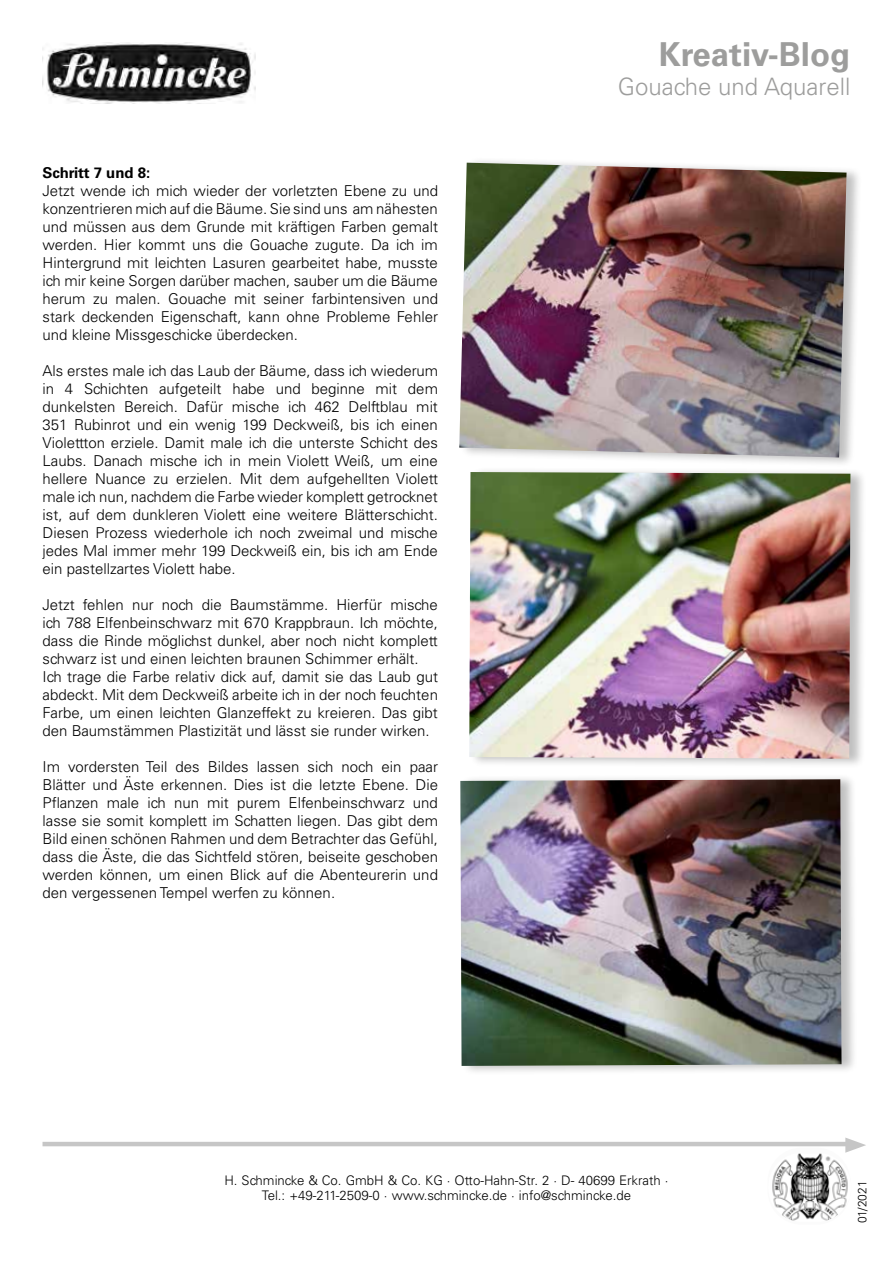
<style>
.page{position:relative;width:893px;height:1263px;background:#fff}
.page>*{position:absolute;margin:0;border:0;box-sizing:border-box;transform-origin:0 0}
.t1{font:700 33px "Univers LT Std";color:#9d9d9c}
.t2{font:300 24px "Univers LT Std";color:#9d9d9c}
.t3{font:300 15px/18px "Univers LT Std";color:#000;text-align:justify}
.t4{font:700 15px "Univers LT Std";color:#000}
.t5{font:300 13.2px/15.9px "Univers LT Std";color:#000;text-align:center}
.t6{font:300 12px "Univers LT Std";color:#000}
</style>
<div class="page">
<div style="left:767px;top:1148px;width:83px;height:76px;background:#fbfbfb;border-radius:34px"></div>
<hr style="left:43px;top:1142px;width:807px;height:4px;background:#c6c6c6">
<svg style="left:845px;top:1137px;width:21px;height:16px"></svg>
<div style="left:459px;top:157px;width:404px;height:311px;background:#000;opacity:.25"></div>
<img style="left:459px;top:163px;width:387px;height:294px">
<div style="left:469px;top:466px;width:398px;height:303px;background:#000;opacity:.25"></div>
<img style="left:469px;top:472px;width:381px;height:287px">
<div style="left:460px;top:773px;width:398px;height:303px;background:#000;opacity:.25"></div>
<img style="left:460px;top:779px;width:381px;height:287px">
<img style="left:43px;top:43px;width:213px;height:60px">
<img style="left:772px;top:1153px;width:76px;height:68px">
<p class="t4" style="left:43px;top:164px;width:109px">Schritt 7 und 8:</p>
<p class="t3" style="left:43px;top:181px;width:397px">Jetzt wende ich mich wieder der vorletzten Ebene zu und konzentrieren mich auf die Bäume. Sie sind uns am nähesten und müssen aus dem Grunde mit kräftigen Farben gemalt werden. Hier kommt uns die Gouache zugute. Da ich im Hintergrund mit leichten Lasuren gearbeitet habe, musste ich mir keine Sorgen darüber machen, sauber um die Bäume herum zu malen. Gouache mit seiner farbintensiven und stark deckenden Eigenschaft, kann ohne Probleme Fehler und kleine Missgeschicke überdecken.</p>
<p class="t3" style="left:43px;top:361px;width:397px">Als erstes male ich das Laub der Bäume, dass ich wiederum in 4 Schichten aufgeteilt habe und beginne mit dem dunkelsten Bereich. Dafür mische ich 462 Delftblau mit 351 Rubinrot und ein wenig 199 Deckweiß, bis ich einen Violettton erziele. Damit male ich die unterste Schicht des Laubs. Danach mische ich in mein Violett Weiß, um eine hellere Nuance zu erzielen. Mit dem aufgehellten Violett male ich nun, nachdem die Farbe wieder komplett getrocknet ist, auf dem dunkleren Violett eine weitere Blätterschicht.<br>Diesen Prozess wiederhole ich noch zweimal und mische jedes Mal immer mehr 199 Deckweiß ein, bis ich am Ende ein pastellzartes Violett habe.</p>
<p class="t3" style="left:43px;top:595px;width:397px;text-align:left">Jetzt fehlen nur noch die Baumstämme. Hierfür mische ich 788 Elfenbeinschwarz mit 670 Krappbraun. Ich möchte, dass die Rinde möglichst dunkel, aber noch nicht komplett schwarz ist und einen leichten braunen Schimmer erhält.<br>Ich trage die Farbe relativ dick auf, damit sie das Laub gut abdeckt. Mit dem Deckweiß arbeite ich in der noch feuchten Farbe, um einen leichten Glanzeffekt zu kreieren. Das gibt den Baumstämmen Plastizität und lässt sie runder wirken.</p>
<p class="t3" style="left:43px;top:757px;width:397px">Im vordersten Teil des Bildes lassen sich noch ein paar Blätter und Äste erkennen. Dies ist die letzte Ebene. Die Pflanzen male ich nun mit purem Elfenbeinschwarz und lasse sie somit komplett im Schatten liegen. Das gibt dem Bild einen schönen Rahmen und dem Betrachter das Gefühl, dass die Äste, die das Sichtfeld stören, beiseite geschoben werden können, um einen Blick auf die Abenteurerin und den vergessenen Tempel werfen zu können.</p>
<h1 class="t1" style="left:659px;top:35px;width:193px">Kreativ-Blog</h1>
<h2 class="t2" style="left:618px;top:72px;width:234px">Gouache und Aquarell</h2>
<p class="t5" style="left:224px;top:1172px;width:446px">H. Schmincke &amp; Co. GmbH &amp; Co. KG · Otto-Hahn-Str. 2 · D- 40699 Erkrath ·<br>Tel.: +49-211-2509-0 · www.schmincke.de · info@schmincke.de</p>
<p class="t6" style="left:855px;top:1223px;width:44px;rotate:-90deg">01/2021</p>
</div>
